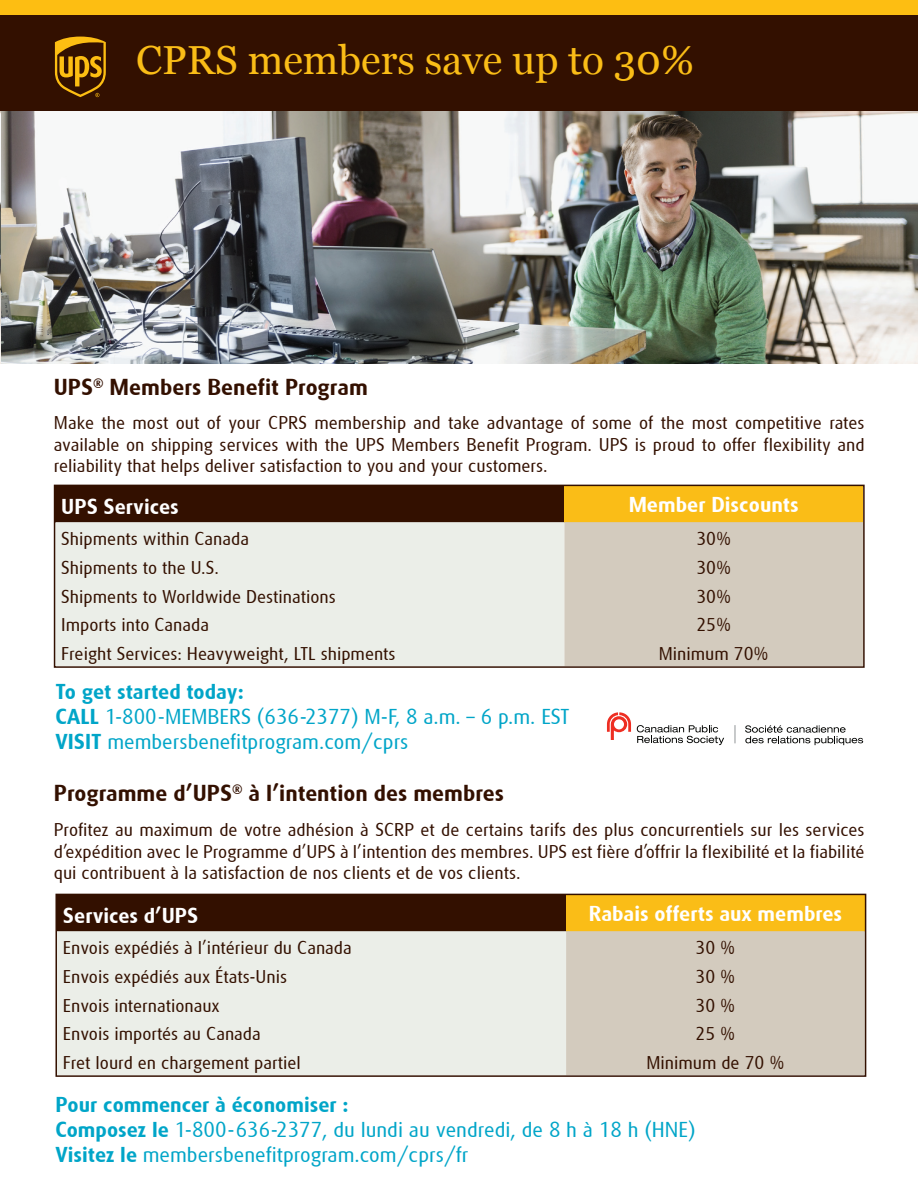
<style>
.page{position:relative;width:918px;height:1188px;background:#fff}
.page>*{position:absolute;margin:0;border:0;box-sizing:border-box;transform-origin:0 0}
.t1{font:40.5px "Georgia";color:#fabd17}
.t2{font:700 22.5px "UPS Sans";color:#331000}
.t3{font:21px/25.2px "UPS Sans";color:#00a5c8}
.t4{font:700 21px "UPS Sans";color:#fff}
.t5{font:18px/21.6px "UPS Sans";color:#331000;text-align:justify}
.s1{font-weight:700}
</style>
<div class="page">
<div style="left:1px;top:0;width:917px;height:23px;background:#fdbe12"></div>
<div style="left:1px;top:16px;width:917px;height:96px;background:#331000"></div>
<svg style="left:55px;top:37px;width:51px;height:60px"></svg>
<img style="left:0;top:112px;width:918px;height:251px">
<div style="left:55px;top:486px;width:509px;height:36px;background:#331000"></div>
<div style="left:564px;top:486px;width:299px;height:36px;background:#fabd17"></div>
<div style="left:57px;top:522px;width:507px;height:143px;background:#ebeee8"></div>
<div style="left:564px;top:522px;width:298px;height:143px;background:#d3cbbe"></div>
<div style="left:54px;top:485px;width:811px;height:183px;border:2px solid #331000"></div>
<div style="left:57px;top:895px;width:509px;height:36px;background:#331000"></div>
<div style="left:566px;top:895px;width:299px;height:36px;background:#fabd17"></div>
<div style="left:58px;top:931px;width:508px;height:143px;background:#ebeee8"></div>
<div style="left:566px;top:931px;width:297px;height:143px;background:#d3cbbe"></div>
<div style="left:55px;top:894px;width:811px;height:183px;border:2px solid #331000"></div>
<svg style="left:745px;top:725px;width:118px;height:20px"></svg>
<svg style="left:607px;top:712px;width:24px;height:28px"></svg>
<svg style="left:637px;top:725px;width:87px;height:20px"></svg>
<svg style="left:735px;top:725px;width:1px;height:18px"></svg>
<svg style="left:0;top:0;width:1px;height:16px"></svg>
<hr style="left:0;top:16px;width:1px;height:96px;background:#331000">
<h1 class="t1" style="left:136px;top:37px;width:560px">CPRS members save up to 30%</h1>
<p class="t2" style="left:54px;top:374px;width:316px">UPS<sup>®</sup> Members Benefit Program</p>
<p class="t5" style="left:54px;top:412px;width:812px">Make the most out of your CPRS membership and take advantage of some of the most competitive rates available on shipping services with the UPS Members Benefit Program. UPS is proud to offer flexibility and reliability that helps deliver satisfaction to you and your customers.</p>
<p class="t4" style="left:61px;top:494px;width:119px">UPS Services</p>
<p class="t4" style="left:629px;top:492px;width:172px">Member Discounts</p>
<p class="t5" style="left:61px;top:528px;width:189px">Shipments within Canada</p>
<p class="t5" style="left:696px;top:528px;width:36px">30%</p>
<p class="t5" style="left:61px;top:557px;width:159px">Shipments to the U.S.</p>
<p class="t5" style="left:696px;top:557px;width:36px">30%</p>
<p class="t5" style="left:61px;top:585px;width:276px">Shipments to Worldwide Destinations</p>
<p class="t5" style="left:696px;top:585px;width:36px">30%</p>
<p class="t5" style="left:61px;top:614px;width:149px">Imports into Canada</p>
<p class="t5" style="left:696px;top:614px;width:36px">25%</p>
<p class="t5" style="left:61px;top:643px;width:336px">Freight Services: Heavyweight, LTL shipments</p>
<p class="t5" style="left:659px;top:643px;width:111px">Minimum 70%</p>
<p class="t3" style="left:55px;top:679px;width:516px"><span class="s1">To get started today:<br>CALL</span> 1-800-MEMBERS (636-2377) M-F, 8 a.m. – 6 p.m. EST<br><span class="s1">VISIT</span> membersbenefitprogram.com/cprs</p>
<p class="t2" style="left:54px;top:780px;width:452px">Programme d’UPS<sup>®</sup> à l’intention des membres</p>
<p class="t5" style="left:54px;top:819px;width:812px">Profitez au maximum de votre adhésion à SCRP et de certains tarifs des plus concurrentiels sur les services d’expédition avec le Programme d’UPS à l’intention des membres. UPS est fière d’offrir la flexibilité et la fiabilité qui contribuent à la satisfaction de nos clients et de vos clients.</p>
<p class="t4" style="left:63px;top:903px;width:137px">Services d’UPS</p>
<p class="t4" style="left:589px;top:901px;width:255px">Rabais offerts aux membres</p>
<p class="t5" style="left:63px;top:937px;width:290px">Envois expédiés à l’intérieur du Canada</p>
<p class="t5" style="left:696px;top:937px;width:41px">30 %</p>
<p class="t5" style="left:63px;top:966px;width:226px">Envois expédiés aux États-Unis</p>
<p class="t5" style="left:696px;top:966px;width:41px">30 %</p>
<p class="t5" style="left:63px;top:994px;width:158px">Envois internationaux</p>
<p class="t5" style="left:696px;top:994px;width:41px">30 %</p>
<p class="t5" style="left:63px;top:1023px;width:199px">Envois importés au Canada</p>
<p class="t5" style="left:696px;top:1023px;width:41px">25 %</p>
<p class="t5" style="left:63px;top:1052px;width:239px">Fret lourd en chargement partiel</p>
<p class="t5" style="left:646px;top:1052px;width:140px">Minimum de 70 %</p>
<p class="t3" style="left:55px;top:1092px;width:642px"><span class="s1">Pour commencer à économiser :<br>Composez le</span> 1-800-636-2377, du lundi au vendredi, de 8 h à 18 h (HNE)<br><span class="s1">Visitez le</span> membersbenefitprogram.com/cprs/fr</p>
</div>
